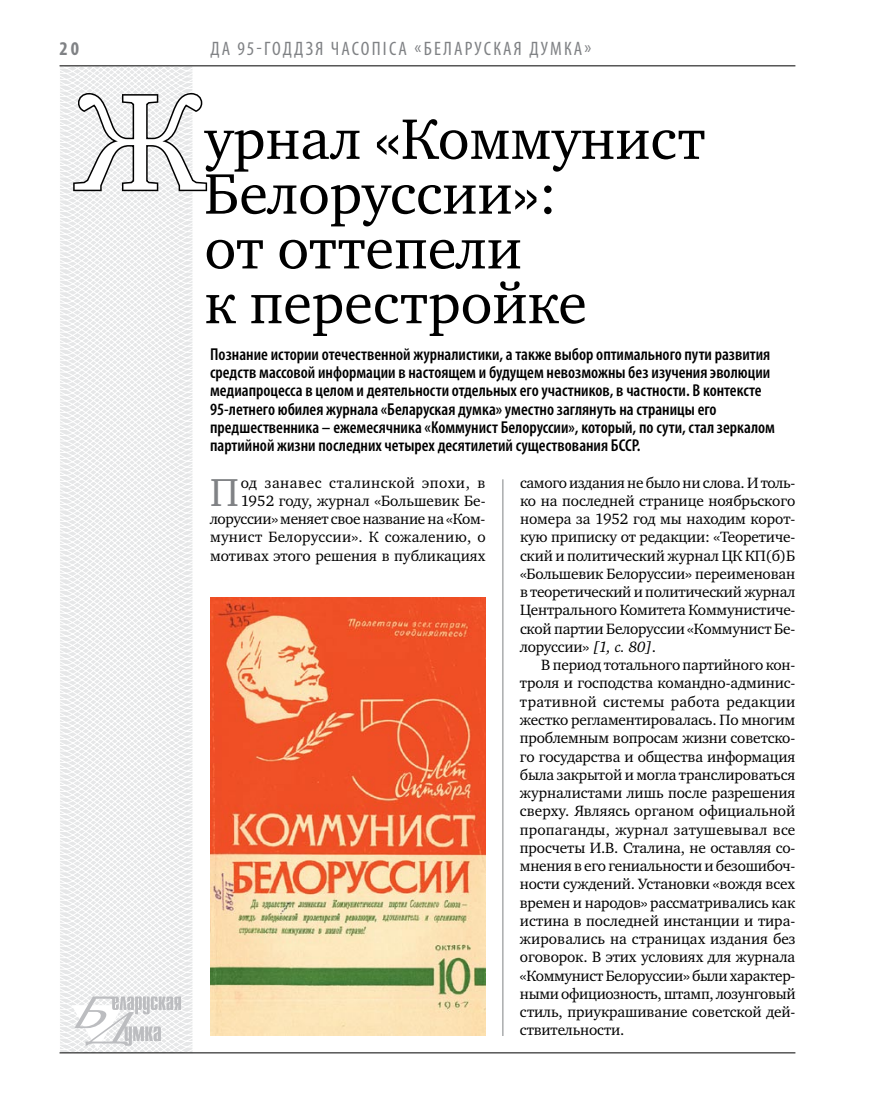
<style>
.page{position:relative;width:872px;height:1106px;background:#fff}
.page>*{position:absolute;margin:0;border:0;box-sizing:border-box;transform-origin:0 0}
.t1{font:140.1px "Charter C";color:#fff}
.t2{font:58.5px/54.8px "Charter C";color:#000}
.t3{font:40.05px "Charter C";color:#808285}
.t4{font:condensed 19.5px "Myriad Pro";letter-spacing:.11em;color:#808285}
.t5{font:700 condensed 19.5px "Myriad Pro";color:#808285}
.t6{font:600 condensed 17.25px/18.3px "Myriad Pro";color:#000}
.t7{font:15.3px/18.3px "Charter C";letter-spacing:-.005em;color:#000;text-align:justify}
.s1{font-style:italic}
</style>
<div class="page">
<svg style="left:59px;top:65px;width:192px;height:989px"></svg>
<hr style="left:60px;top:1052px;width:735px;height:1px;background:#000">
<svg style="left:71px;top:996px;width:110px;height:53px"></svg>
<hr style="left:60px;top:65px;width:735px;height:1px;background:#000">
<hr style="left:502px;top:479px;width:1px;height:557px;background:#808285">
<svg style="left:72px;top:91px;width:137px;height:102px"></svg>
<img style="left:210px;top:597px;width:275px;height:438px">
<p class="t5" style="left:60px;top:37px;width:21px">20</p>
<p class="t4" style="left:210px;top:37px;width:383px">Да 95-годд зя часопіса «Беларуская думка»</p>
<h1 class="t1" style="left:76px;top:65px;width:130px">Ж</h1>
<h2 class="t2" style="left:204px;top:112px;width:502px">урнал «Коммунист<br>Белоруссии»:<br>от оттепели<br>к перестройке</h2>
<p class="t6" style="left:210px;top:344px;width:566px">Познание истории отечественной журналистики, а также выбор оптимального пути развития средств массовой информации в настоящем и будущем невозможны без изучения эволюции медиапроцесса в целом и деятельности отдельных его участников, в частности. В контексте 95-летнего юбилея журнала «Беларуская думка» уместно заглянуть на страницы его предшественника – ежемесячника «Коммунист Белоруссии», который, по сути, стал зеркалом партийной жизни последних четырех десятилетий существования БССР.</p>
<p class="t7" style="left:210px;top:473px;width:277px;text-align:right">од занавес сталинской эпохи, в 1952 году, журнал «Большевик Бе&shy;лоруссии» меняет свое название на «Ком&shy;мунист Белоруссии». К сожалению, о мотивах этого решения в публикациях</p>
<p class="t7" style="left:520px;top:473px;width:277px">самого издания не было ни слова. И толь&shy;ко на последней странице ноябрьского номера за 1952 год мы находим корот&shy;кую приписку от редакции: «Теоретиче&shy;ский и политический журнал ЦК КП(б)Б «Большевик Белоруссии» переименован в теоретический и политический журнал Центрального Комитета Коммунистиче&shy;ской партии Белоруссии «Коммунист Бе&shy;лоруссии» <span class="s1">[1, с. 80]</span>.</p>
<p class="t7" style="left:520px;top:656px;width:277px;text-indent:21px">В период тотального партийного кон&shy;троля и господства командно-админис&shy;тративной системы работа редакции жестко регламентировалась. По многим проблемным вопросам жизни советско&shy;го государства и общества информация была закрытой и могла транслироваться журналистами лишь после разрешения сверху. Являясь органом официальной пропаганды, журнал затушевывал все просчеты И.В. Сталина, не оставляя со&shy;мнения в его гениальности и безошибоч&shy;ности суждений. Установки «вождя всех времен и народов» рассматривались как истина в последней инстанции и тира&shy;жировались на страницах издания без оговорок. В этих условиях для журнала «Коммунист Белоруссии» были характер&shy;ными официозность, штамп, лозунговый стиль, приукрашивание советской дей&shy;ствительности.</p>
<h3 class="t3" style="left:210px;top:470px;width:30px">П</h3>
</div>
